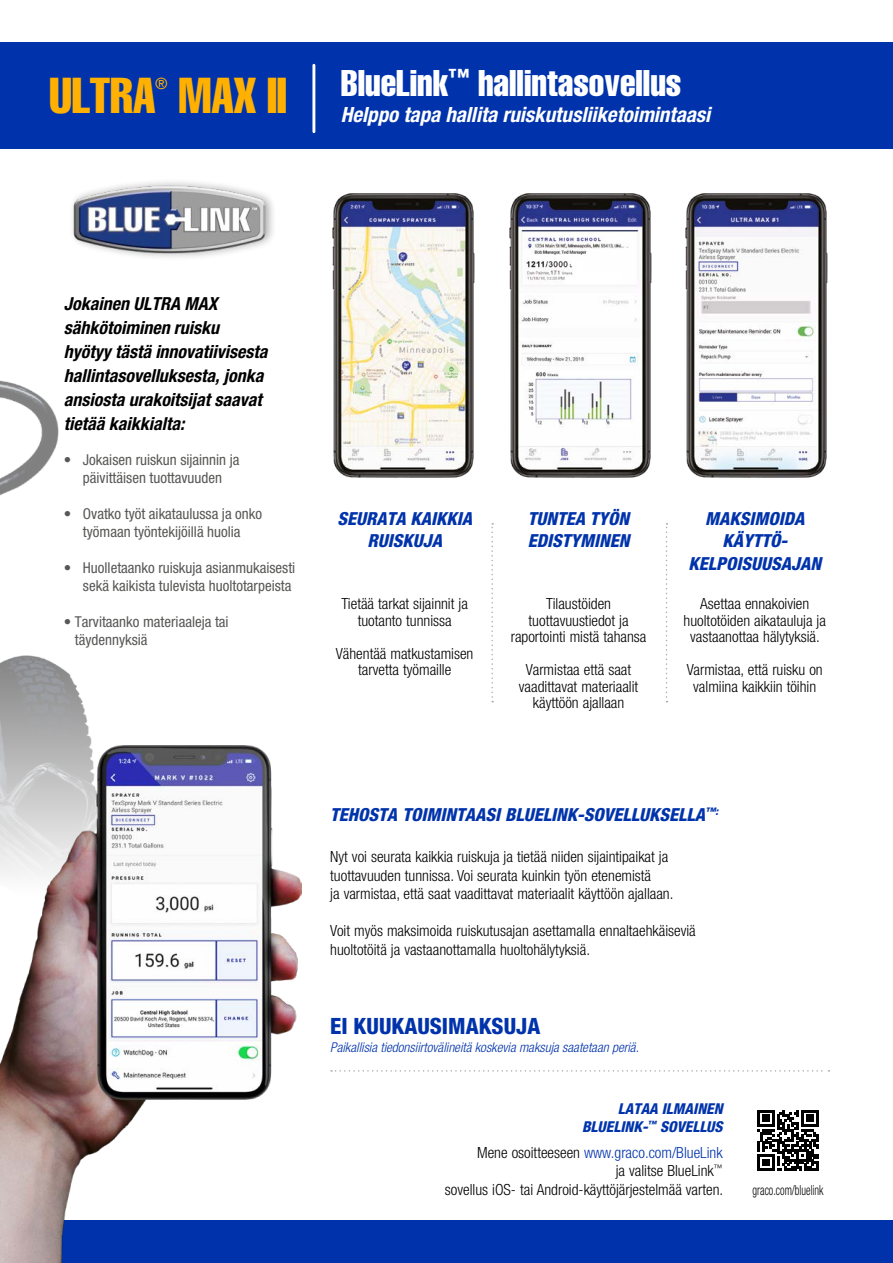
<style>
.page{position:relative;width:893px;height:1263px;background:#fff}
.page>*{position:absolute;margin:0;border:0;box-sizing:border-box;transform-origin:0 0}
.t1{font:49.5px "Helvetica LT Std Comp";letter-spacing:-.01em;color:#ffb000}
.t2{font:36.45px "Helvetica LT Std Comp";color:#fff}
.t3{font:800 condensed 22.5px "Helvetica Neue LT Std";color:#0033ab}
.t4{font:italic 700 condensed 21px "Helvetica Neue LT Std";color:#fff}
.t5{font:italic 700 condensed 18px/24px "Helvetica Neue LT Std";color:#000}
.t6{font:italic 800 condensed 18px/22.5px "Helvetica Neue LT Std";color:#0033ab;text-align:center}
.t7{font:condensed 15.6px "Helvetica Neue LT Std";color:#ffb000}
.t8{font:300 condensed 15.3px/16.5px "Helvetica Neue LT Std";color:#000;text-align:center}
.t9{font:condensed 15px/18px "Helvetica Neue LT Std";color:#575756;text-align:center}
.t10{font:italic 800 condensed 15px/18px "Helvetica Neue LT Std";color:#0033ab;text-align:right}
.t11{font:300 condensed 13.8px "Helvetica Neue LT Std";color:#000;scale:.76 1}
.t12{font:italic 300 condensed 13.5px "Helvetica Neue LT Std";color:#0033ab}
.s1{color:#0033ab}
</style>
<div class="page">
<div style="left:0;top:43px;width:893px;height:106px;background:#0033ab"></div>
<div style="left:0;top:1220px;width:893px;height:43px;background:#0033ab"></div>
<img style="left:0;top:380px;width:130px;height:366px">
<img style="left:0;top:746px;width:301px;height:517px">
<img style="left:332px;top:193px;width:143px;height:285px">
<img style="left:509px;top:193px;width:143px;height:285px">
<img style="left:685px;top:193px;width:143px;height:285px">
<img style="left:696px;top:237px;width:120px;height:55px">
<div style="left:69px;top:178px;width:208px;height:83px;background:#000;opacity:.33"></div>
<img style="left:71px;top:185px;width:197px;height:69px">
<svg style="left:331px;top:1070px;width:498px;height:1px"></svg>
<svg style="left:666px;top:523px;width:1px;height:179px"></svg>
<svg style="left:491px;top:523px;width:2px;height:179px"></svg>
<svg style="left:757px;top:1110px;width:62px;height:61px"></svg>
<hr style="left:312px;top:65px;width:3px;height:67px;background:#fff">
<h1 class="t1" style="left:49px;top:64px;width:108px">ULTRA</h1>
<p class="t7" style="left:155px;top:74px;width:14px">®</p>
<h1 class="t1" style="left:179px;top:64px;width:110px">MAX II</h1>
<h2 class="t2" style="left:341px;top:60px;width:342px">BlueLink<sup>™</sup> hallintasovellus</h2>
<h3 class="t4" style="left:341px;top:101px;width:371px">Helppo tapa hallita ruiskutusliiketoimintaasi</h3>
<p class="t5" style="left:64px;top:292px;width:205px">Jokainen ULTRA MAX sähkötoiminen ruisku hyötyy tästä innovatiivisesta hallintasovelluksesta, jonka ansiosta urakoitsijat saavat tietää kaikkialta:</p>
<p class="t9" style="left:64px;top:451px;width:177px">• Jokaisen ruiskun sijainnin ja päivittäisen tuottavuuden</p>
<p class="t9" style="left:64px;top:505px;width:200px">• Ovatko työt aikataulussa ja onko työmaan työntekijöillä huolia</p>
<p class="t9" style="left:64px;top:559px;width:233px;text-align:right">• Huolletaanko ruiskuja asianmukaisesti sekä kaikista tulevista huoltotarpeista</p>
<p class="t9" style="left:75px;top:613px;width:155px;text-align:left;text-indent:-11px">• Tarvitaanko materiaaleja tai täydennyksiä</p>
<p class="t6" style="left:337px;top:507px;width:136px">SEURATA KAIKKIA<br>RUISKUJA</p>
<p class="t6" style="left:528px;top:507px;width:103px;text-align:left">TUNTEA TYÖN<br>EDISTYMINEN</p>
<p class="t6" style="left:688px;top:507px;width:134px">MAKSIMOIDA<br>KÄYTTÖ-<br>KELPOISUUSAJAN</p>
<p class="t8" style="left:684px;top:596px;width:144px">Asettaa ennakoivien huoltotöiden aikatauluja ja vastaanottaa hälytyksiä.</p>
<p class="t8" style="left:687px;top:662px;width:137px">Varmistaa, että ruisku on valmiina kaikkiin töihin</p>
<p class="t8" style="left:341px;top:596px;width:128px">Tietää tarkat sijainnit ja tuotanto tunnissa</p>
<p class="t8" style="left:336px;top:645px;width:139px">Vähentää matkustamisen tarvetta työmaille</p>
<p class="t8" style="left:511px;top:596px;width:137px">Tilaustöiden tuottavuustiedot ja raportointi mistä tahansa</p>
<p class="t8" style="left:519px;top:662px;width:121px">Varmistaa että saat vaadittavat materiaalit käyttöön ajallaan</p>
<p class="t6" style="left:330px;top:803px;width:390px">TEHOSTA TOIMINTAASI BLUELINK-SOVELLUKSELLA<sup>™:</sup></p>
<p class="t8" style="left:330px;top:848px;width:345px;line-height:18.5px;text-align:left">Nyt voi seurata kaikkia ruiskuja ja tietää niiden sijaintipaikat ja tuottavuuden tunnissa. Voi seurata kuinkin työn etenemistä<br>ja varmistaa, että saat vaadittavat materiaalit käyttöön ajallaan.</p>
<p class="t8" style="left:330px;top:921px;width:367px;line-height:18.5px;text-align:left">Voit myös maksimoida ruiskutusajan asettamalla ennaltaehkäiseviä huoltotöitä ja vastaanottamalla huoltohälytyksiä.</p>
<h3 class="t3" style="left:330px;top:1012px;width:212px">EI KUUKAUSIMAKSUJA</h3>
<p class="t12" style="left:330px;top:1039px;width:310px">Paikallisia tiedonsiirtovälineitä koskevia maksuja saatetaan periä.</p>
<p class="t10" style="left:582px;top:1100px;width:142px">LATAA ILMAINEN<br>BLUELINK-<sup>™</sup> SOVELLUS</p>
<p class="t8" style="left:445px;top:1143px;width:280px;line-height:18.5px;text-align:right">Mene osoitteeseen <span class="s1">www.graco.com/BlueLink<br></span>ja valitse BlueLink<sup>™<br></sup>sovellus iOS- tai Android-käyttöjärjestelmää varten.</p>
<p class="t11" style="left:753px;top:1183px;width:95px">graco.com/bluelink</p>
</div>
